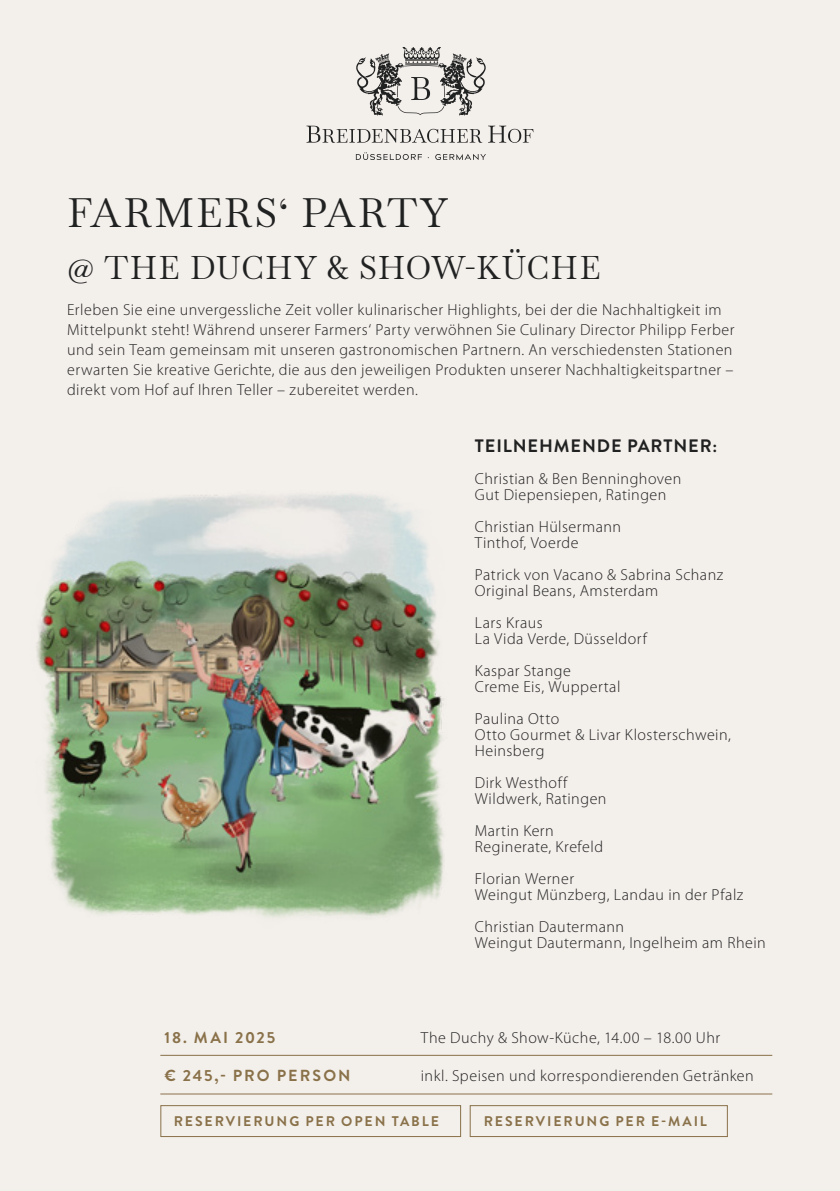
<style>
.page{position:relative;width:840px;height:1191px;background:#fff}
.page>*{position:absolute;margin:0;border:0;box-sizing:border-box;transform-origin:0 0}
.t1{font:40px "Baskervville";letter-spacing:.06em;color:#202121}
.t2{font:32px "Baskervville";letter-spacing:.04em;color:#202121}
.t3{font:700 18px "Brandon Grotesque";letter-spacing:.05em;color:#202121}
.t4{font:300 16px/16px "Myriad Pro";letter-spacing:.03em;color:#202121}
.t5{font:700 16px "Brandon Grotesque";letter-spacing:.125em;color:#897149}
.t6{font:700 14px "Brandon Grotesque";letter-spacing:.135em;color:#897149}
</style>
<div class="page">
<div style="left:0;top:0;width:839px;height:1191px;background:#f3efeb"></div>
<img style="left:36px;top:494px;width:408px;height:423px">
<hr style="left:160px;top:1054px;width:611px;height:1px;background:#897149">
<hr style="left:160px;top:1093px;width:611px;height:1px;background:#897149">
<div style="left:160px;top:1105px;width:301px;height:32px;border:1px solid #897149"></div>
<div style="left:469px;top:1105px;width:258px;height:32px;border:1px solid #897149"></div>
<svg style="left:356px;top:47px;width:130px;height:69px"></svg>
<svg style="left:356px;top:152px;width:65px;height:8px"></svg>
<svg style="left:435px;top:154px;width:50px;height:6px"></svg>
<svg style="left:306px;top:126px;width:176px;height:17px"></svg>
<svg style="left:488px;top:126px;width:45px;height:17px"></svg>
<h1 class="t1" style="left:67px;top:181px;width:381px">FARMERS‘ PARTY</h1>
<h2 class="t2" style="left:67px;top:242px;width:534px">@ THE DUCHY &amp; SHOW-KÜCHE</h2>
<p class="t4" style="left:67px;top:300px;width:668px;line-height:20px">Erleben Sie eine unvergessliche Zeit voller kulinarischer Highlights, bei der die Nachhaltigkeit im Mittelpunkt steht! Während unserer Farmers‘ Party verwöhnen Sie Culinary Director Philipp Ferber und sein Team gemeinsam mit unseren gastronomischen Partnern. An verschiedensten Stationen erwarten Sie kreative Gerichte, die aus den jeweiligen Produkten unserer Nachhaltigkeitspartner – direkt vom Hof auf Ihren Teller – zubereitet werden.</p>
<p class="t3" style="left:474px;top:433px;width:244px">TEILNEHMENDE PARTNER:</p>
<p class="t4" style="left:474px;top:470px;width:208px">Christian &amp; Ben Benninghoven<br>Gut Diepensiepen, Ratingen</p>
<p class="t4" style="left:474px;top:518px;width:147px">Christian Hülsermann<br>Tinthof, Voerde</p>
<p class="t4" style="left:474px;top:566px;width:250px">Patrick von Vacano &amp; Sabrina Schanz<br>Original Beans, Amsterdam</p>
<p class="t4" style="left:474px;top:614px;width:173px">Lars Kraus<br>La Vida Verde, Düsseldorf</p>
<p class="t4" style="left:474px;top:662px;width:147px">Kaspar Stange<br>Creme Eis, Wuppertal</p>
<p class="t4" style="left:474px;top:710px;width:257px">Paulina Otto<br>Otto Gourmet &amp; Livar Klosterschwein,<br>Heinsberg</p>
<p class="t4" style="left:474px;top:774px;width:133px">Dirk Westhoff<br>Wildwerk, Ratingen</p>
<p class="t4" style="left:474px;top:822px;width:130px">Martin Kern<br>Reginerate, Krefeld</p>
<p class="t4" style="left:474px;top:870px;width:270px">Florian Werner<br>Weingut Münzberg, Landau in der Pfalz</p>
<p class="t4" style="left:474px;top:918px;width:292px">Christian Dautermann<br>Weingut Dautermann, Ingelheim am Rhein</p>
<p class="t5" style="left:164px;top:1026px;width:112px">18. MAI 2025</p>
<p class="t4" style="left:420px;top:1030px;width:300px">The Duchy &amp; Show-Küche, 14.00 – 18.00 Uhr</p>
<p class="t5" style="left:164px;top:1064px;width:187px">€ 245,- PRO PERSON</p>
<p class="t4" style="left:420px;top:1067px;width:334px">inkl. Speisen und korrespondierenden Getränken</p>
<p class="t6" style="left:173px;top:1111px;width:266px">RESERVIERUNG PER OPEN TABLE</p>
<p class="t6" style="left:483px;top:1111px;width:225px">RESERVIERUNG PER E-MAIL</p>
</div>
